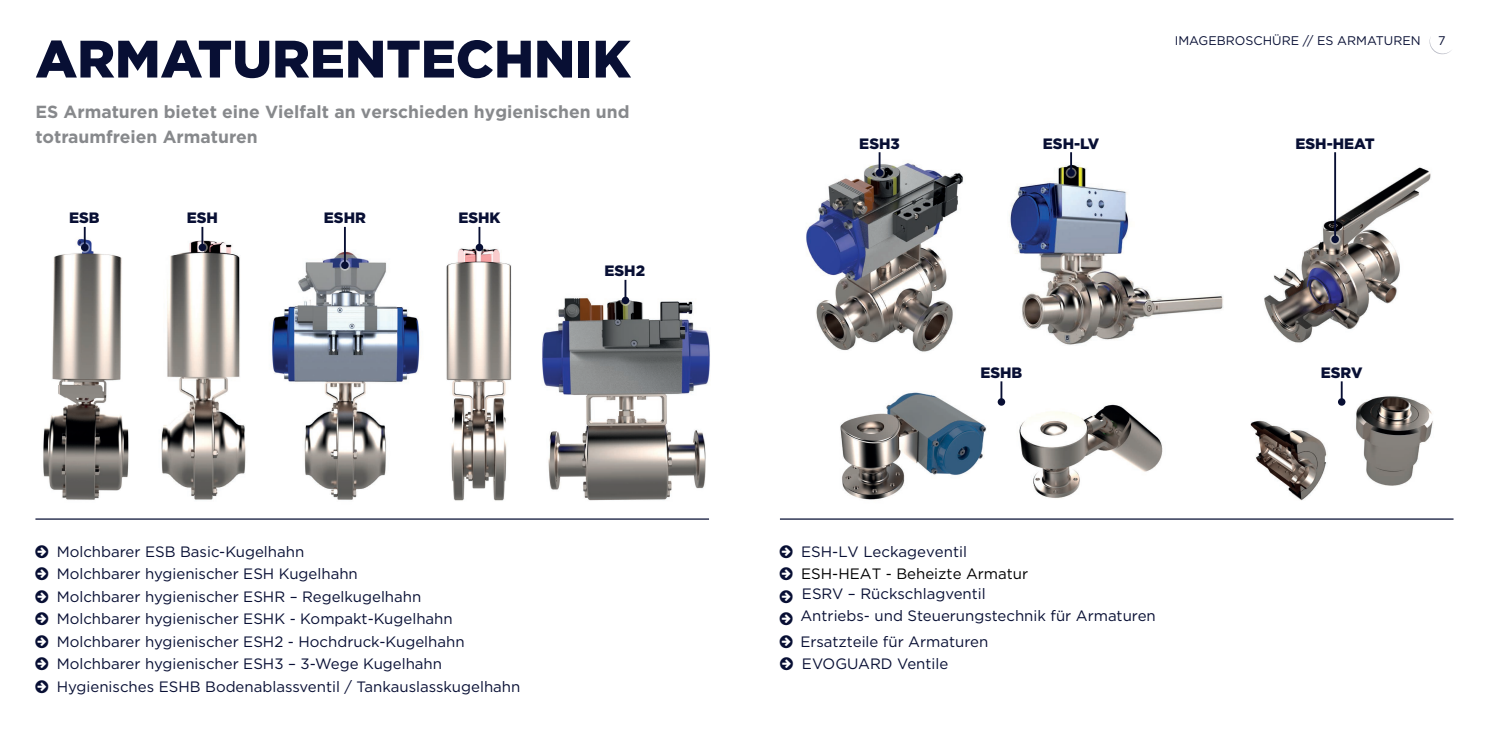
<style>
.page{position:relative;width:1489px;height:745px;background:#fff}
.page>*{position:absolute;margin:0;border:0;box-sizing:border-box;transform-origin:0 0}
.t1{font:900 52.5px "Gotham";color:#080f34}
.t2{font:700 17.5px/25px "Gotham";color:#87898c}
.t3{font:15px/22.5px "Gotham";color:#080f34}
.t4{font:900 15px "Gotham";color:#080f34}
.t5{font:15px "Gotham";color:#000}
.t6{font:12.5px "Gotham";color:#080f34}
</style>
<div class="page">
<img style="left:806px;top:156px;width:157px;height:196px">
<hr style="left:780px;top:518px;width:673px;height:1px;background:#080f34">
<svg style="left:1429px;top:37px;width:23px;height:17px"></svg>
<img style="left:35px;top:227px;width:102px;height:293px">
<img style="left:272px;top:251px;width:148px;height:249px">
<img style="left:1009px;top:163px;width:213px;height:182px">
<img style="left:542px;top:289px;width:168px;height:212px">
<img style="left:1250px;top:385px;width:183px;height:116px">
<img style="left:161px;top:237px;width:85px;height:263px">
<img style="left:1264px;top:163px;width:167px;height:180px">
<img style="left:1019px;top:404px;width:144px;height:94px">
<img style="left:840px;top:392px;width:147px;height:108px">
<hr style="left:35px;top:518px;width:674px;height:1px;background:#080f34">
<img style="left:446px;top:234px;width:66px;height:267px">
<svg style="left:79px;top:242px;width:11px;height:11px"></svg>
<hr style="left:84px;top:227px;width:2px;height:20px;background:#080f34">
<div style="left:81px;top:243px;width:7px;height:8px;background:#080f34;border-radius:50%"></div>
<svg style="left:197px;top:242px;width:11px;height:11px"></svg>
<hr style="left:201px;top:227px;width:2px;height:20px;background:#080f34">
<div style="left:199px;top:243px;width:7px;height:8px;background:#080f34;border-radius:50%"></div>
<svg style="left:474px;top:242px;width:11px;height:11px"></svg>
<hr style="left:478px;top:227px;width:2px;height:20px;background:#080f34">
<div style="left:475px;top:243px;width:8px;height:8px;background:#080f34;border-radius:50%"></div>
<svg style="left:620px;top:295px;width:11px;height:11px"></svg>
<hr style="left:624px;top:280px;width:2px;height:20px;background:#080f34">
<div style="left:621px;top:296px;width:8px;height:8px;background:#080f34;border-radius:50%"></div>
<svg style="left:874px;top:167px;width:10px;height:11px"></svg>
<hr style="left:878px;top:152px;width:2px;height:21px;background:#080f34">
<div style="left:875px;top:169px;width:8px;height:7px;background:#080f34;border-radius:50%"></div>
<svg style="left:1336px;top:396px;width:10px;height:11px"></svg>
<hr style="left:1340px;top:381px;width:2px;height:20px;background:#080f34">
<div style="left:1337px;top:398px;width:8px;height:7px;background:#080f34;border-radius:50%"></div>
<svg style="left:996px;top:396px;width:10px;height:11px"></svg>
<hr style="left:1000px;top:381px;width:2px;height:20px;background:#080f34">
<div style="left:997px;top:398px;width:8px;height:7px;background:#080f34;border-radius:50%"></div>
<svg style="left:1065px;top:167px;width:11px;height:11px"></svg>
<svg style="left:1070px;top:152px;width:1px;height:17px"></svg>
<div style="left:1067px;top:169px;width:7px;height:7px;background:#080f34;border-radius:50%"></div>
<svg style="left:1329px;top:234px;width:11px;height:10px"></svg>
<hr style="left:1333px;top:152px;width:2px;height:87px;background:#080f34">
<div style="left:1331px;top:235px;width:7px;height:8px;background:#080f34;border-radius:50%"></div>
<svg style="left:339px;top:260px;width:11px;height:10px"></svg>
<hr style="left:344px;top:227px;width:2px;height:38px;background:#080f34">
<div style="left:341px;top:261px;width:7px;height:8px;background:#080f34;border-radius:50%"></div>
<h1 class="t1" style="left:35px;top:23px;width:597px">ARMATURENTECHNIK</h1>
<p class="t2" style="left:35px;top:99px;width:595px">ES Armaturen bietet eine Vielfalt an verschieden hygienischen und totraumfreien Armaturen</p>
<p class="t4" style="left:69px;top:207px;width:32px">ESB</p>
<p class="t4" style="left:324px;top:207px;width:44px">ESHR</p>
<p class="t4" style="left:187px;top:207px;width:33px">ESH</p>
<p class="t4" style="left:458px;top:207px;width:44px">ESHK</p>
<p class="t4" style="left:604px;top:260px;width:42px">ESH2</p>
<p class="t4" style="left:859px;top:133px;width:42px">ESH3</p>
<p class="t6" style="left:1174px;top:33px;width:247px">IMAGEBROSCHÜRE // ES ARMATUREN</p>
<p class="t6" style="left:1437px;top:33px;width:9px">7</p>
<p class="t4" style="left:1042px;top:133px;width:58px">ESH-LV</p>
<p class="t4" style="left:1295px;top:133px;width:81px">ESH-HEAT</p>
<p class="t4" style="left:980px;top:362px;width:43px">ESHB</p>
<p class="t4" style="left:1320px;top:362px;width:43px">ESRV</p>
<p class="t3" style="left:57px;top:539px;width:465px">Molchbarer ESB Basic-Kugelhahn<br>Molchbarer hygienischer ESH Kugelhahn<br>Molchbarer hygienischer ESHR – Regelkugelhahn<br>Molchbarer hygienischer ESHK - Kompakt-Kugelhahn Molchbarer hygienischer ESH2 - Hochdruck-Kugelhahn Molchbarer hygienischer ESH3 – 3-Wege Kugelhahn Hygienisches ESHB Bodenablassventil / Tankauslasskugelhahn</p>
<p class="t3" style="left:801px;top:539px;width:167px">ESH-LV Leckageventil</p>
<p class="t5" style="left:801px;top:564px;width:228px">ESH-HEAT - Beheizte Armatur</p>
<p class="t3" style="left:802px;top:582px;width:185px">ESRV – Rückschlagventil</p>
<p class="t3" style="left:800px;top:604px;width:357px">Antriebs- und Steuerungstechnik für Armaturen</p>
<p class="t3" style="left:800px;top:629px;width:189px">Ersatzteile für Armaturen</p>
<p class="t3" style="left:802px;top:651px;width:148px">EVOGUARD Ventile</p>
</div>
